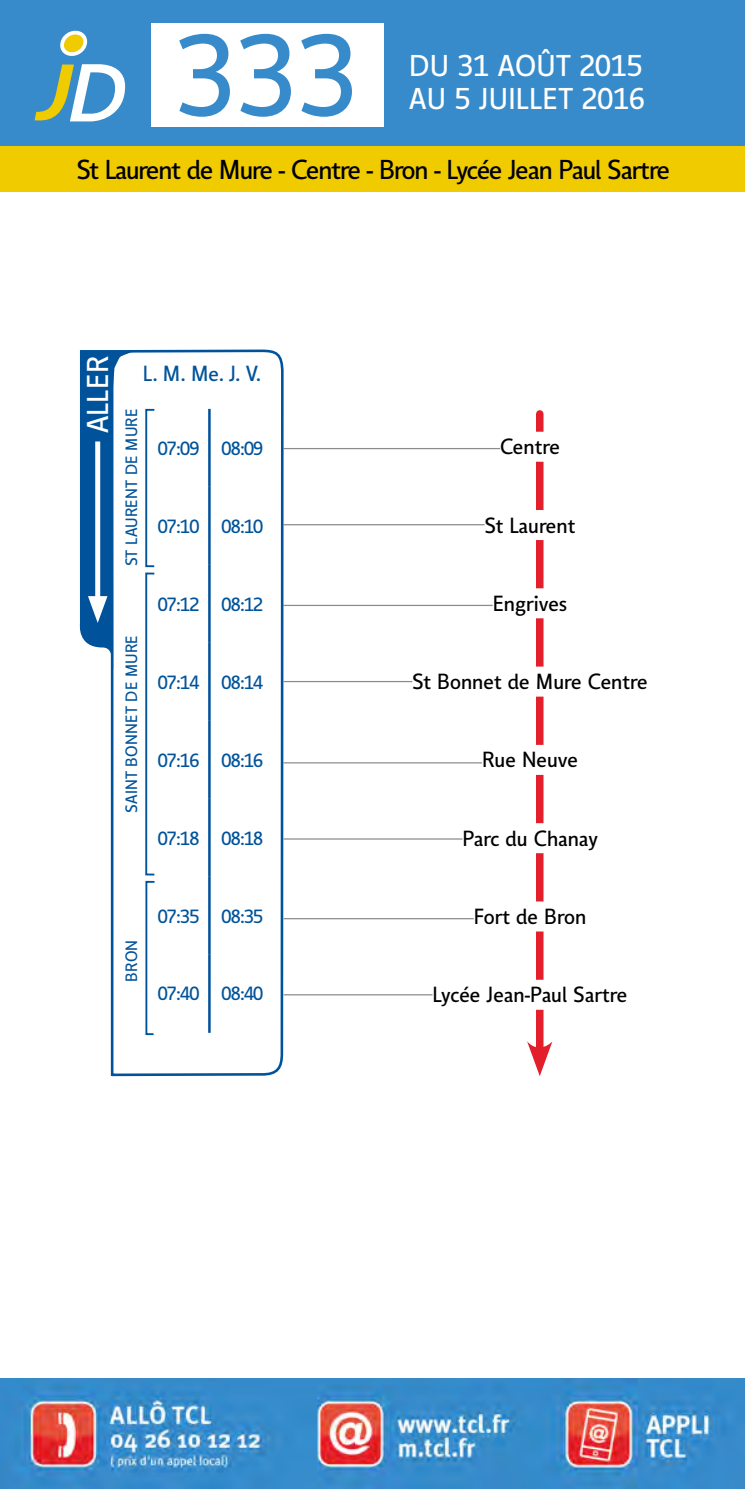
<style>
.page{position:relative;width:745px;height:1489px;background:#fff}
.page>*{position:absolute;margin:0;border:0;box-sizing:border-box;transform-origin:0 0}
.t1{font:106px "TCL";color:#378bca}
.t2{font:27.5px "TCL";letter-spacing:.01em;color:#fff}
.t3{font:25px "TCL";letter-spacing:-.04em;color:#000}
.t4{font:20px "TCL";color:#000}
.t5{font:20px "TCL";color:#00539b}
.t6{font:17.5px "TCL";letter-spacing:-.05em;color:#00539b}
.t7{font:15px "TCL";letter-spacing:.01em;color:#00539b}
</style>
<div class="page">
<div style="left:0;top:146px;width:744px;height:45px;background:#f0cb00"></div>
<div style="left:535px;top:414px;width:8px;height:641px;background:#e31f2b"></div>
<svg style="left:527px;top:1041px;width:25px;height:35px"></svg>
<hr style="left:283px;top:918px;width:281px;height:1px;background:#8a8c8e">
<hr style="left:283px;top:994px;width:281px;height:1px;background:#8a8c8e">
<hr style="left:283px;top:448px;width:256px;height:1px;background:#8a8c8e">
<hr style="left:283px;top:524px;width:281px;height:1px;background:#8a8c8e">
<hr style="left:283px;top:604px;width:281px;height:2px;background:#8a8c8e">
<hr style="left:283px;top:681px;width:281px;height:1px;background:#8a8c8e">
<hr style="left:283px;top:762px;width:281px;height:1px;background:#8a8c8e">
<hr style="left:283px;top:838px;width:281px;height:1px;background:#8a8c8e">
<div style="left:0;top:0;width:744px;height:146px;background:#378bca"></div>
<div style="left:151px;top:23px;width:232px;height:104px;background:#fff"></div>
<svg style="left:60px;top:31px;width:27px;height:25px"></svg>
<svg style="left:35px;top:64px;width:90px;height:57px"></svg>
<img style="left:0;top:1378px;width:744px;height:110px">
<svg style="left:110px;top:349px;width:175px;height:728px"></svg>
<svg style="left:79px;top:350px;width:57px;height:322px"></svg>
<hr style="left:208px;top:409px;width:2px;height:78px;background:#00539b">
<hr style="left:208px;top:487px;width:2px;height:78px;background:#00539b">
<hr style="left:208px;top:565px;width:2px;height:78px;background:#00539b">
<hr style="left:208px;top:643px;width:2px;height:77px;background:#00539b">
<hr style="left:208px;top:720px;width:2px;height:78px;background:#00539b">
<hr style="left:208px;top:798px;width:2px;height:78px;background:#00539b">
<hr style="left:208px;top:876px;width:2px;height:78px;background:#00539b">
<hr style="left:208px;top:954px;width:2px;height:78px;background:#00539b">
<div style="left:145px;top:409px;width:9px;height:158px;border:2px solid #00539b"></div>
<div style="left:145px;top:572px;width:9px;height:303px;border:2px solid #00539b"></div>
<svg style="left:144px;top:879px;width:11px;height:156px"></svg>
<div style="left:499px;top:431px;width:60px;height:30px;background:#fff"></div>
<div style="left:484px;top:510px;width:91px;height:30px;background:#fff"></div>
<div style="left:492px;top:588px;width:75px;height:30px;background:#fff"></div>
<div style="left:412px;top:666px;width:235px;height:30px;background:#fff"></div>
<div style="left:481px;top:744px;width:96px;height:30px;background:#fff"></div>
<div style="left:462px;top:823px;width:135px;height:30px;background:#fff"></div>
<div style="left:473px;top:901px;width:113px;height:30px;background:#fff"></div>
<div style="left:432px;top:979px;width:195px;height:30px;background:#fff"></div>
<h1 class="t1" style="left:175px;top:7px;width:184px">333</h1>
<h2 class="t2" style="left:409px;top:48px;width:235px">DU 31 AOÛT 2015</h2>
<h2 class="t2" style="left:409px;top:81px;width:237px">AU 5 JUILLET 2016</h2>
<p class="t3" style="left:76px;top:153px;width:594px">St Laurent de Mure - Centre - Bron - Lycée Jean Paul Sartre</p>
<h2 class="t2" style="left:80px;top:433px;width:79px;rotate:-90deg">ALLER</h2>
<p class="t5" style="left:143px;top:360px;width:120px">L. M. Me. J. V.</p>
<p class="t6" style="left:158px;top:436px;width:43px">07:09</p>
<p class="t6" style="left:221px;top:436px;width:43px">08:09</p>
<p class="t7" style="left:122px;top:566px;width:159px;rotate:-90deg">ST LAURENT DE MURE</p>
<p class="t6" style="left:158px;top:514px;width:43px">07:10</p>
<p class="t6" style="left:221px;top:514px;width:43px">08:10</p>
<p class="t7" style="left:122px;top:813px;width:179px;rotate:-90deg">SAINT BONNET DE MURE</p>
<p class="t6" style="left:158px;top:592px;width:43px">07:12</p>
<p class="t6" style="left:221px;top:592px;width:43px">08:12</p>
<p class="t6" style="left:158px;top:670px;width:43px">07:14</p>
<p class="t6" style="left:221px;top:670px;width:43px">08:14</p>
<p class="t6" style="left:158px;top:748px;width:43px">07:16</p>
<p class="t6" style="left:221px;top:748px;width:43px">08:16</p>
<p class="t6" style="left:158px;top:826px;width:43px">07:18</p>
<p class="t6" style="left:221px;top:826px;width:43px">08:18</p>
<p class="t7" style="left:122px;top:981px;width:43px;rotate:-90deg">BRON</p>
<p class="t6" style="left:158px;top:904px;width:43px">07:35</p>
<p class="t6" style="left:221px;top:904px;width:43px">08:35</p>
<p class="t6" style="left:158px;top:982px;width:43px">07:40</p>
<p class="t6" style="left:221px;top:982px;width:43px">08:40</p>
<p class="t4" style="left:499px;top:433px;width:61px">Centre</p>
<p class="t4" style="left:484px;top:512px;width:92px">St Laurent</p>
<p class="t4" style="left:492px;top:590px;width:76px">Engrives</p>
<p class="t4" style="left:412px;top:668px;width:237px">St Bonnet de Mure Centre</p>
<p class="t4" style="left:481px;top:747px;width:97px">Rue Neuve</p>
<p class="t4" style="left:462px;top:825px;width:137px">Parc du Chanay</p>
<p class="t4" style="left:473px;top:903px;width:114px">Fort de Bron</p>
<p class="t4" style="left:432px;top:981px;width:196px">Lycée Jean-Paul Sartre</p>
</div>
